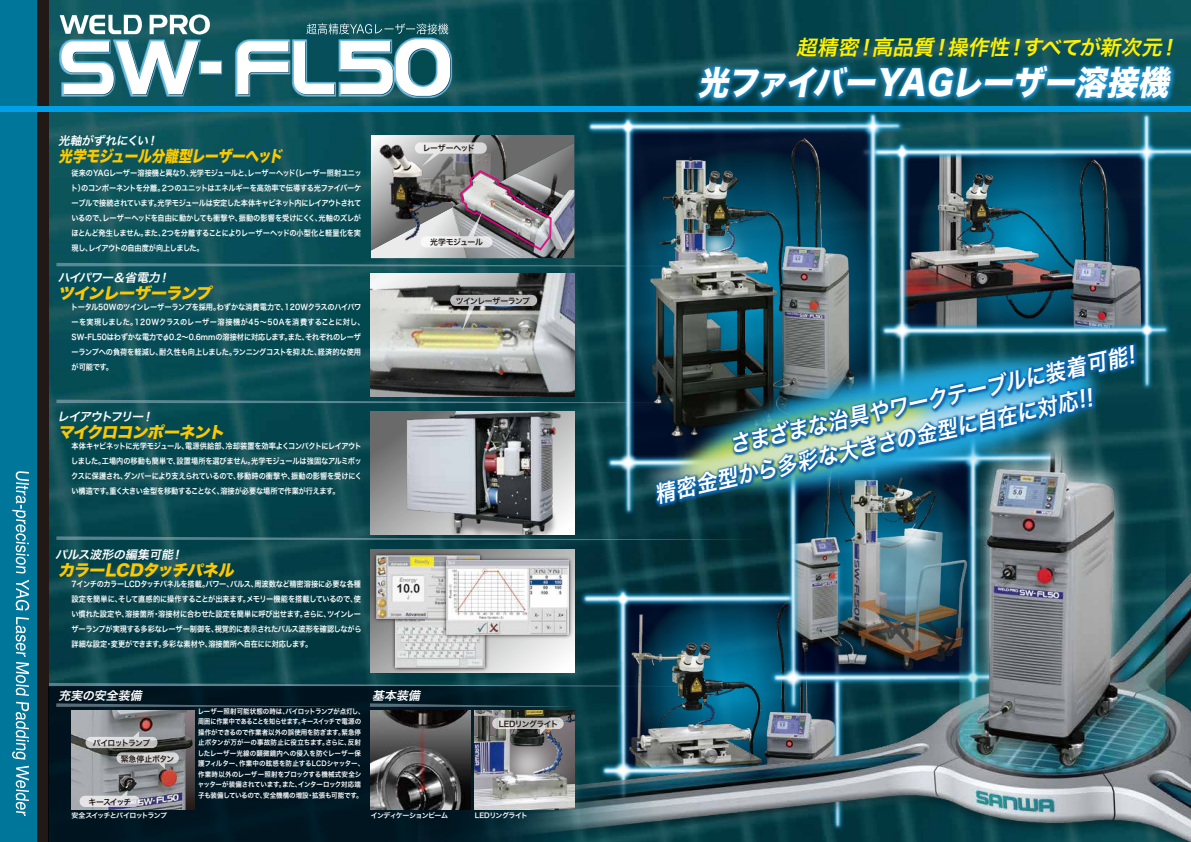
<style>
.page{position:relative;width:1191px;height:842px;background:#00769b}
.page>*{position:absolute;margin:0;border:0;box-sizing:border-box;transform-origin:0 0}
.t1{font:italic 33.5px "Hira Kaku Std N W8";color:#fff;scale:.91 1}
.t2{font:italic 22.7px/31.9px "Hira Kaku Pro W6";color:#fff;scale:.91 1}
.t3{font:italic 20.7px "Hira Kaku Pro N W6";color:#fff100}
.t4{font:italic 15.8px "Hira Kaku Std N W8";color:#fcc900}
.t5{font:italic 15.8px "Hira Kaku Std N W8";color:#fcc900;scale:.86 1}
.t6{font:italic 11.8px "Hira Kaku Pro W6";color:#fff}
.t7{font:8px/15px "Hira Kaku Pro W6";letter-spacing:-.02em;color:#fff;text-align:justify;scale:.9 1}
.t8{font:8px/15.8px "Hira Kaku Pro W6";letter-spacing:-.07em;color:#221815}
.t9{font:8px "Hira Kaku Pro W6";letter-spacing:-.05em;color:#221815}
.t10{font:8px "Hira Kaku Pro W6";letter-spacing:-.035em;color:#221815}
.t11{font:7px/10.5px "Hira Kaku Pro W6";letter-spacing:-.015em;color:#fff;scale:.93 1}
.t12{font:7px "Hira Kaku Pro W6";letter-spacing:-.1em;color:#fff}
.t13{font:7px "Hira Kaku Pro W6";letter-spacing:-.09em;color:#fff}
.t14{font:7px "Hira Kaku Pro W6";letter-spacing:-.075em;color:#fff}
</style>
<div class="page">
<img style="left:49px;top:0;width:1142px;height:683px">
<svg style="left:49px;top:683px;width:310px;height:3px"></svg>
<svg style="left:56px;top:536px;width:284px;height:4px"></svg>
<svg style="left:56px;top:400px;width:362px;height:3px"></svg>
<img style="left:941px;top:192px;width:166px;height:62px">
<img style="left:942px;top:151px;width:249px;height:39px">
<img style="left:911px;top:193px;width:28px;height:61px">
<img style="left:1109px;top:193px;width:75px;height:61px">
<img style="left:911px;top:151px;width:31px;height:42px">
<img style="left:1106px;top:151px;width:81px;height:42px">
<img style="left:759px;top:166px;width:74px;height:88px">
<img style="left:555px;top:89px;width:379px;height:75px">
<img style="left:835px;top:168px;width:75px;height:86px">
<img style="left:588px;top:87px;width:68px;height:48px">
<img style="left:832px;top:151px;width:82px;height:17px">
<div style="left:37px;top:0;width:12px;height:842px;background:#221815"></div>
<svg style="left:12px;top:471px;width:17px;height:102px"></svg>
<svg style="left:16px;top:580px;width:13px;height:30px"></svg>
<svg style="left:16px;top:617px;width:13px;height:79px"></svg>
<svg style="left:12px;top:702px;width:17px;height:57px"></svg>
<svg style="left:16px;top:766px;width:13px;height:50px"></svg>
<div style="left:49px;top:686px;width:544px;height:156px;background:#001520"></div>
<img style="left:24px;top:2px;width:464px;height:132px">
<div style="left:202px;top:63px;width:19px;height:10px;background:#fff"></div>
<svg style="left:61px;top:41px;width:138px;height:54px;background:#97bac1"></svg>
<div style="left:201px;top:62px;width:19px;height:10px;background:#fff"></div>
<svg style="left:237px;top:23px;width:213px;height:73px;background:#75a0a8"></svg>
<img style="left:418px;top:254px;width:773px;height:588px">
<img style="left:694px;top:305px;width:481px;height:196px">
<img style="left:618px;top:347px;width:515px;height:204px">
<img style="left:371px;top:273px;width:203px;height:123px">
<svg style="left:56px;top:135px;width:703px;height:131px;background:#3b656d"></svg>
<svg style="left:450px;top:295px;width:87px;height:36px;background:#979896"></svg>
<svg style="left:371px;top:411px;width:203px;height:114px;background:#898989"></svg>
<img style="left:394px;top:411px;width:177px;height:114px">
<img style="left:359px;top:654px;width:162px;height:49px">
<img style="left:395px;top:654px;width:15px;height:13px">
<img style="left:340px;top:519px;width:176px;height:135px">
<img style="left:376px;top:555px;width:34px;height:63px">
<img style="left:410px;top:525px;width:195px;height:145px">
<img style="left:446px;top:561px;width:122px;height:73px">
<div style="left:0;top:107px;width:1191px;height:5px;background:#00a0e9"></div>
<img style="left:656px;top:28px;width:535px;height:123px">
<img style="left:371px;top:711px;width:100px;height:98px">
<img style="left:72px;top:711px;width:122px;height:98px">
<svg style="left:86px;top:731px;width:93px;height:38px;background:#999b9c"></svg>
<svg style="left:80px;top:790px;width:60px;height:17px"></svg>
<img style="left:474px;top:711px;width:100px;height:98px">
<svg style="left:492px;top:718px;width:71px;height:16px"></svg>
<svg style="left:56px;top:703px;width:284px;height:4px"></svg>
<svg style="left:370px;top:703px;width:205px;height:4px"></svg>
<h3 class="t6" style="left:58px;top:129px;width:105px">光軸がずれにくい！</h3>
<h3 class="t5" style="left:58px;top:147px;width:267px">光学モジュール分離型レーザーヘッド</h3>
<p class="t7" style="left:71px;top:165px;width:324px">従来のYAGレーザー溶接機と異なり、光学モジュールと、レーザーヘッド（レーザー照射ユニット）のコンポーネントを分離。２つのユニットはエネルギーを高効率で伝導する光ファイバーケーブルで接続されています。光学モジュールは安定した本体キャビネット内にレイアウトされているので、レーザーヘッドを自由に動かしても衝撃や、振動の影響を受けにくく、光軸のズレがほとんど発生しません。また、2つを分離することによりレーザーヘッドの小型化と軽量化を実現し、レイアウトの自由度が向上しました。</p>
<h3 class="t6" style="left:58px;top:266px;width:117px">ハイパワー＆省電力！</h3>
<h3 class="t4" style="left:58px;top:284px;width:159px">ツインレーザーランプ</h3>
<p class="t7" style="left:71px;top:299px;width:328px;text-align:left">トータル50Wのツインレーザーランプを採用。わずかな消費電力で、120Wクラスのハイパワーを実現しました。120Wクラスのレーザー溶接機が45～50Aを消費することに対し、SW-FL50はわずかな電力でφ0.2～0.6mmの溶接材に対応します。また、それぞれのレーザーランプへの負荷を軽減し、耐久性も向上しました。ランニングコストを抑えた、経済的な使用が可能です。</p>
<h3 class="t6" style="left:57px;top:406px;width:101px">レイアウトフリー！</h3>
<h3 class="t4" style="left:58px;top:424px;width:173px">マイクロコンポーネント</h3>
<p class="t7" style="left:71px;top:438px;width:324px">本体キャビネットに光学モジュール、電源供給部、冷却装置を効率よくコンパクトにレイアウトしました。工場内の移動も簡単で、設置場所を選びません。光学モジュールは強固なアルミボックスに保護され、ダンパーにより支えられているので、移動時の衝撃や、振動の影響を受けにくい構造です。重く大きい金型を移動することなく、溶接が必要な場所で作業が行えます。</p>
<h3 class="t6" style="left:55px;top:544px;width:133px">パルス波形の編集可能！</h3>
<h3 class="t4" style="left:58px;top:562px;width:182px">カラーLCDタッチパネル</h3>
<p class="t7" style="left:71px;top:576px;width:324px">7インチのカラーLCDタッチパネルを搭載。パワー、パルス、周波数など精密溶接に必要な各種設定を簡単に、そして直感的に操作することが出来ます。メモリー機能を搭載しているので、使い慣れた設定や、溶接箇所・溶接材に合わせた設定を簡単に呼び出せます。さらに、ツインレーザーランプが実現する多彩なレーザー制御を、視覚的に表示されたパルス波形を確認しながら詳細な設定・変更ができます。多彩な素材や、溶接箇所へ自在にに対応します。</p>
<p class="t10" style="left:423px;top:141px;width:54px">レーザーヘッド</p>
<p class="t9" style="left:430px;top:235px;width:54px">光学モジュール</p>
<p class="t8" style="left:456px;top:292px;width:76px">ツインレーザーランプ</p>
<h3 class="t6" style="left:58px;top:685px;width:89px">充実の安全装備</h3>
<h3 class="t6" style="left:372px;top:685px;width:53px">基本装備</h3>
<p class="t8" style="left:121px;top:734px;width:55px;text-indent:-28px">パイロットランプ<br>緊急停止ボタン</p>
<p class="t8" style="left:89px;top:793px;width:44px">キースイッチ</p>
<p class="t12" style="left:72px;top:809px;width:97px">安全スイッチとパイロットランプ</p>
<p class="t11" style="left:198px;top:706px;width:181px">レーザー照射可能状態の時は、パイロットランプが点灯し、周囲に作業中であることを知らせます。キースイッチで電源の操作ができるので作業者以外の誤使用を防ぎます。緊急停止ボタンが万が一の事故防止に役立ちます。さらに、反射したレーザー光線の顕微鏡内への侵入を防ぐレーザー保護フィルター、作業中の眩惑を防止するLCDシャッター、作業時以外のレーザー照射をブロックする機械式安全シャッターが装備されています。また、インターロック対応端子も装備しているので、安全機構の増設・拡張も可能です。</p>
<p class="t13" style="left:371px;top:809px;width:79px">インディケーションビーム</p>
<p class="t8" style="left:499px;top:716px;width:61px">LEDリングライト</p>
<p class="t14" style="left:475px;top:809px;width:54px">LEDリングライト</p>
<h3 class="t3" style="left:796px;top:28px;width:390px">超精密！高品質！操作性！すべてが新次元！</h3>
<h1 class="t1" style="left:697px;top:64px;width:530px">光ファイバーYAGレーザー溶接機</h1>
<h2 class="t2" style="left:644px;top:448px;width:549px;text-indent:84px;rotate:-13deg">さまざまな治具やワークテーブルに装着可能!精密金型から多彩な大きさの金型に自在に対応!!</h2>
</div>
